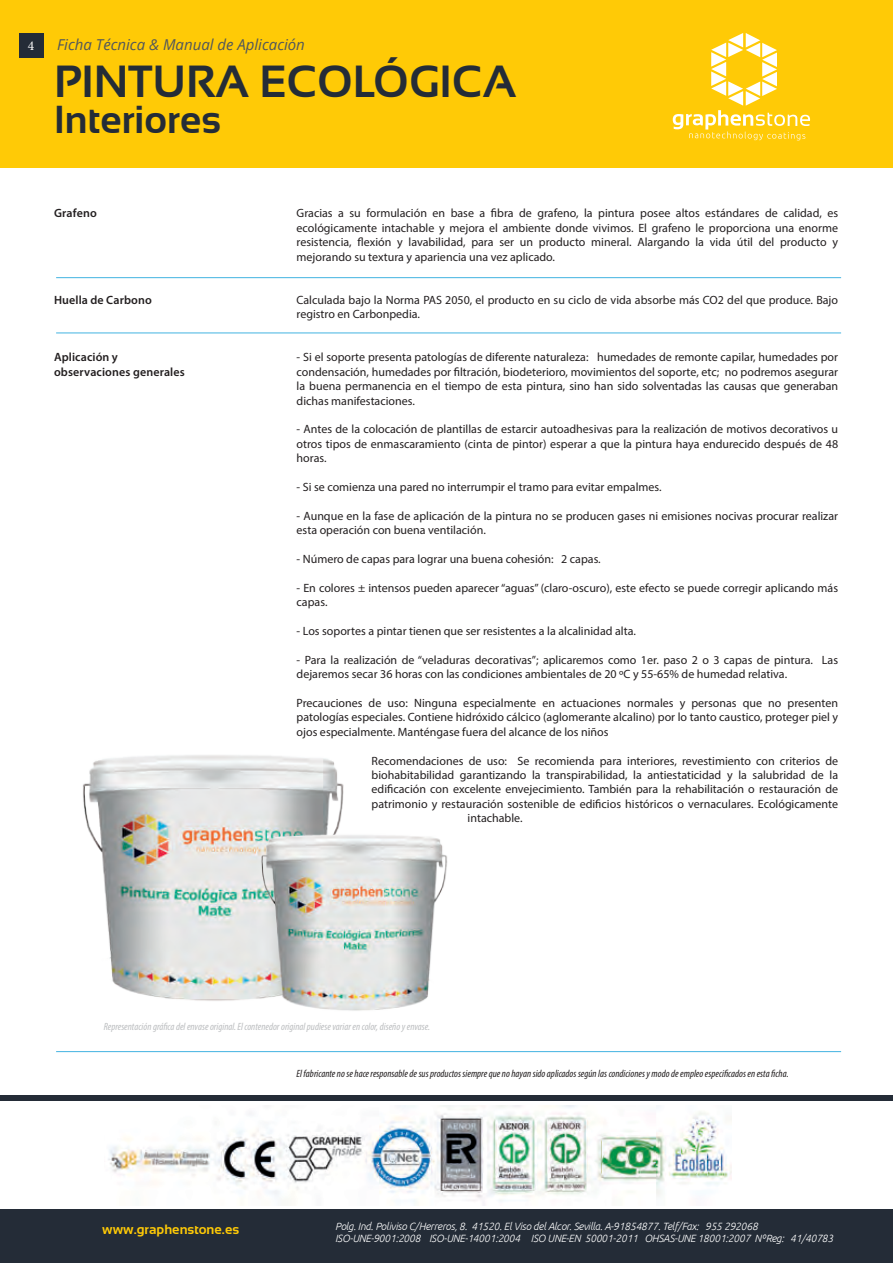
<style>
.page{position:relative;width:893px;height:1263px;background:#fff}
.page>*{position:absolute;margin:0;border:0;box-sizing:border-box;transform-origin:0 0}
.t1{font:700 45px "Sansation";color:#242c37}
.t2{font:700 39px "Sansation";color:#242c37}
.t3{font:italic 15px "Open Sans";color:#50565b}
.t4{font:700 13.5px "Sansation";color:#ffca06}
.t5{font:13.5px "Minion Pro";color:#fff}
.t6{font:12px/14.4px "Myriad Pro";color:#231f20;text-align:justify}
.t7{font:600 12px/14.4px "Myriad Pro";letter-spacing:.01em;color:#231f20}
.t8{font:italic 300 10.5px/12.6px "Ubuntu";letter-spacing:-.02em;color:#fff}
.t9{font:italic condensed 10.5px "Myriad Pro";color:#231f20}
.t10{font:italic condensed 10.5px "Myriad Pro";color:#bcbec0}
</style>
<div class="page">
<div style="left:0;top:0;width:893px;height:168px;background:#ffca06"></div>
<div style="left:19px;top:33px;width:24px;height:24px;background:#242c37"></div>
<svg style="left:673px;top:33px;width:137px;height:107px"></svg>
<div style="left:0;top:1095px;width:893px;height:168px;background:#242c37"></div>
<div style="left:0;top:1102px;width:893px;height:107px;background:#fff"></div>
<img style="left:108px;top:1105px;width:624px;height:101px">
<hr style="left:56px;top:1051px;width:785px;height:1px;background:#42b3e1">
<hr style="left:56px;top:277px;width:785px;height:1px;background:#42b3e1">
<hr style="left:56px;top:333px;width:785px;height:1px;background:#42b3e1">
<img style="left:83px;top:755px;width:261px;height:246px">
<img style="left:235px;top:812px;width:213px;height:199px">
<p class="t5" style="left:28px;top:37px;width:8px">4</p>
<p class="t3" style="left:57px;top:35px;width:249px">Ficha Técnica &amp; Manual de Aplicación</p>
<h1 class="t1" style="left:54px;top:57px;width:464px">PINTURA ECOLÓGICA</h1>
<h2 class="t2" style="left:54px;top:98px;width:168px">Interiores</h2>
<p class="t7" style="left:54px;top:206px;width:44px">Grafeno</p>
<p class="t7" style="left:54px;top:292px;width:99px">Huella de Carbono</p>
<p class="t7" style="left:54px;top:350px;width:132px">Aplicación y observaciones generales</p>
<p class="t6" style="left:297px;top:206px;width:543px">Gracias a su formulación en base a fibra de grafeno, la pintura posee altos estándares de calidad, es ecológicamente intachable y mejora el ambiente donde vivimos. El grafeno le proporciona una enorme resistencia, flexión y lavabilidad, para ser un producto mineral. Alargando la vida útil del producto y mejorando su textura y apariencia una vez aplicado.</p>
<p class="t6" style="left:297px;top:292px;width:543px">Calculada bajo la Norma PAS 2050, el producto en su ciclo de vida absorbe más CO2 del que produce. Bajo registro en Carbonpedia.</p>
<p class="t6" style="left:297px;top:350px;width:543px">- Si el soporte presenta patologías de diferente naturaleza: humedades de remonte capilar, humedades por condensación, humedades por filtración, biodeterioro, movimientos del soporte, etc; no podremos asegurar la buena permanencia en el tiempo de esta pintura, sino han sido solventadas las causas que generaban dichas manifestaciones.</p>
<p class="t6" style="left:297px;top:422px;width:543px">- Antes de la colocación de plantillas de estarcir autoadhesivas para la realización de motivos decorativos u otros tipos de enmascaramiento (cinta de pintor) esperar a que la pintura haya endurecido después de 48 horas.</p>
<p class="t6" style="left:297px;top:480px;width:367px">- Si se comienza una pared no interrumpir el tramo para evitar empalmes.</p>
<p class="t6" style="left:297px;top:508px;width:543px">- Aunque en la fase de aplicación de la pintura no se producen gases ni emisiones nocivas procurar realizar esta operación con buena ventilación.</p>
<p class="t6" style="left:297px;top:552px;width:306px">- Número de capas para lograr una buena cohesión: 2 capas.</p>
<p class="t6" style="left:297px;top:580px;width:543px">- En colores ± intensos pueden aparecer “aguas” (claro-oscuro), este efecto se puede corregir aplicando más capas.</p>
<p class="t6" style="left:297px;top:624px;width:341px">- Los soportes a pintar tienen que ser resistentes a la alcalinidad alta.</p>
<p class="t6" style="left:297px;top:652px;width:543px">- Para la realización de “veladuras decorativas”; aplicaremos como 1er. paso 2 o 3 capas de pintura. Las dejaremos secar 36 horas con las condiciones ambientales de 20 ºC y 55-65% de humedad relativa.</p>
<p class="t6" style="left:297px;top:696px;width:543px">Precauciones de uso: Ninguna especialmente en actuaciones normales y personas que no presenten patologías especiales. Contiene hidróxido cálcico (aglomerante alcalino) por lo tanto caustico, proteger piel y ojos especialmente. Manténgase fuera del alcance de los niños</p>
<p class="t6" style="left:372px;top:753px;width:468px">Recomendaciones de uso: Se recomienda para interiores, revestimiento con criterios de</p>
<p class="t6" style="left:372px;top:768px;width:468px">biohabitabilidad garantizando la transpirabilidad, la antiestaticidad y la salubridad de la</p>
<p class="t6" style="left:372px;top:782px;width:468px">edificación con excelente envejecimiento. También para la rehabilitación o restauración de</p>
<p class="t6" style="left:372px;top:796px;width:468px">patrimonio y restauración sostenible de edificios históricos o vernaculares. Ecológicamente</p>
<p class="t6" style="left:468px;top:811px;width:57px">intachable.</p>
<p class="t10" style="left:104px;top:1020px;width:328px">Representación gráfica del envase original. El contenedor original pudiese variar en color, diseño y envase.</p>
<p class="t4" style="left:102px;top:1221px;width:139px">www.graphenstone.es</p>
<p class="t9" style="left:297px;top:1067px;width:494px">El fabricante no se hace responsable de sus productos siempre que no hayan sido aplicados según las condiciones y modo de empleo especificados en esta ficha.</p>
<p class="t8" style="left:335px;top:1219px;width:500px">Polg. Ind. Poliviso C/Herreros, 8. 41520. El Viso del Alcor. Sevilla. A-91854877. Telf/Fax: 955 292068<br>ISO-UNE-9001:2008 ISO-UNE-14001:2004 ISO UNE-EN 50001-2011 OHSAS-UNE 18001:2007 NºReg: 41/40783</p>
</div>
